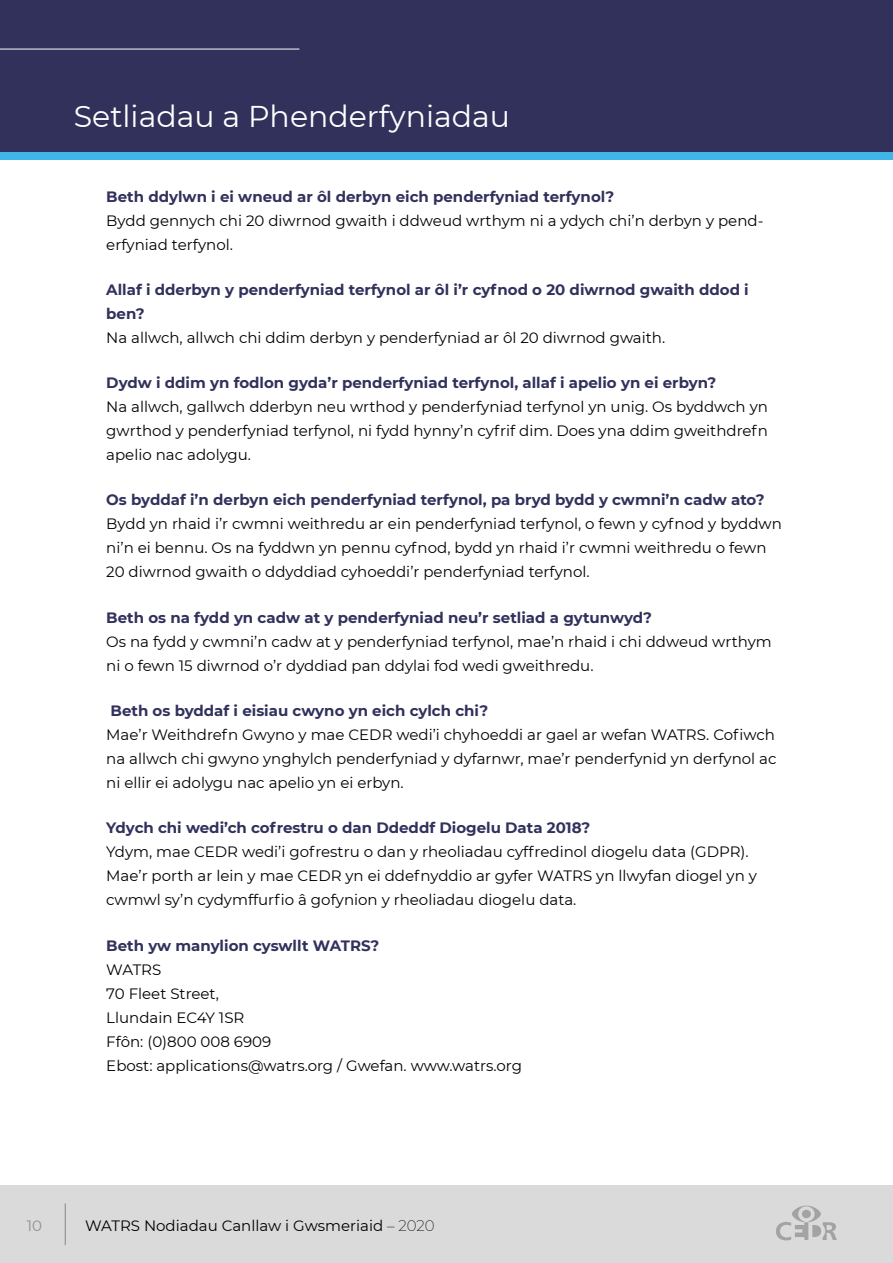
<style>
.page{position:relative;width:893px;height:1263px;background:#fff}
.page>*{position:absolute;margin:0;border:0;box-sizing:border-box;transform-origin:0 0}
.t1{font:30px "Montserrat";color:#fff}
.t2{font:15px/24px "Montserrat";color:#000}
.t3{font:700 15px/24px "Montserrat";color:#31315c}
.t4{font:15px "Montserrat";color:#909090}
.s1{font-weight:200}
</style>
<div class="page">
<div style="left:0;top:120px;width:893px;height:39px;background:#41b4e8"></div>
<div style="left:0;top:0;width:893px;height:152px;background:#31315c"></div>
<hr style="left:0;top:49px;width:299px;height:1px;background:#fff">
<div style="left:0;top:1185px;width:893px;height:78px;background:#dadada"></div>
<hr style="left:65px;top:1203px;width:1px;height:42px;background:#878787">
<svg style="left:776px;top:1205px;width:61px;height:35px"></svg>
<h1 class="t1" style="left:74px;top:96px;width:438px">Setliadau a Phenderfyniadau</h1>
<p class="t3" style="left:106px;top:184px;width:509px">Beth ddylwn i ei wneud ar ôl derbyn eich penderfyniad terfynol?</p>
<p class="t2" style="left:106px;top:208px;width:659px">Bydd gennych chi 20 diwrnod gwaith i ddweud wrthym ni a ydych chi’n derbyn y pend&shy;erfyniad terfynol.</p>
<p class="t3" style="left:106px;top:277px;width:644px">Allaf i dderbyn y penderfyniad terfynol ar ôl i’r cyfnod o 20 diwrnod gwaith ddod i ben?</p>
<p class="t2" style="left:106px;top:325px;width:560px">Na allwch, allwch chi ddim derbyn y penderfyniad ar ôl 20 diwrnod gwaith.</p>
<p class="t3" style="left:106px;top:370px;width:611px">Dydw i ddim yn fodlon gyda’r penderfyniad terfynol, allaf i apelio yn ei erbyn?</p>
<p class="t2" style="left:106px;top:394px;width:663px;text-align:justify">Na allwch, gallwch dderbyn neu wrthod y penderfyniad terfynol yn unig. Os byddwch yn gwrthod y penderfyniad terfynol, ni fydd hynny’n cyfrif dim. Does yna ddim gweithdrefn apelio nac adolygu.</p>
<p class="t3" style="left:106px;top:487px;width:660px">Os byddaf i’n derbyn eich penderfyniad terfynol, pa bryd bydd y cwmni’n cadw ato?</p>
<p class="t2" style="left:106px;top:512px;width:677px">Bydd yn rhaid i’r cwmni weithredu ar ein penderfyniad terfynol, o fewn y cyfnod y byddwn ni’n ei bennu. Os na fyddwn yn pennu cyfnod, bydd yn rhaid i’r cwmni weithredu o fewn<br>20 diwrnod gwaith o ddyddiad cyhoeddi’r penderfyniad terfynol.</p>
<p class="t3" style="left:106px;top:605px;width:547px">Beth os na fydd yn cadw at y penderfyniad neu’r setliad a gytunwyd?</p>
<p class="t2" style="left:106px;top:629px;width:667px">Os na fydd y cwmni’n cadw at y penderfyniad terfynol, mae’n rhaid i chi ddweud wrthym ni o fewn 15 diwrnod o’r dyddiad pan ddylai fod wedi gweithredu.</p>
<p class="t3" style="left:111px;top:698px;width:379px">Beth os byddaf i eisiau cwyno yn eich cylch chi?</p>
<p class="t2" style="left:106px;top:722px;width:672px;text-align:justify">Mae’r Weithdrefn Gwyno y mae CEDR wedi’i chyhoeddi ar gael ar wefan WATRS. Cofiwch na allwch chi gwyno ynghylch penderfyniad y dyfarnwr, mae’r penderfynid yn derfynol ac ni ellir ei adolygu nac apelio yn ei erbyn.</p>
<p class="t3" style="left:106px;top:815px;width:485px">Ydych chi wedi’ch cofrestru o dan Ddeddf Diogelu Data 2018?</p>
<p class="t2" style="left:106px;top:839px;width:652px">Ydym, mae CEDR wedi’i gofrestru o dan y rheoliadau cyffredinol diogelu data (GDPR).<br>Mae’r porth ar lein y mae CEDR yn ei ddefnyddio ar gyfer WATRS yn llwyfan diogel yn y cwmwl sy’n cydymffurfio â gofynion y rheoliadau diogelu data.</p>
<p class="t3" style="left:106px;top:932px;width:274px">Beth yw manylion cyswllt WATRS?</p>
<p class="t2" style="left:106px;top:957px;width:417px">WATRS<br>70 Fleet Street,<br>Llundain EC4Y 1SR<br>Ffôn: (0)800 008 6909<br>Ebost: applications@watrs.org / Gwefan. www.watrs.org</p>
<p class="t4" style="left:27px;top:1215px;width:17px">10</p>
<p class="t2" style="left:85px;top:1213px;width:351px">WATRS Nodiadau Canllaw i Gwsmeriaid <span class="s1">– 2020</span></p>
</div>
